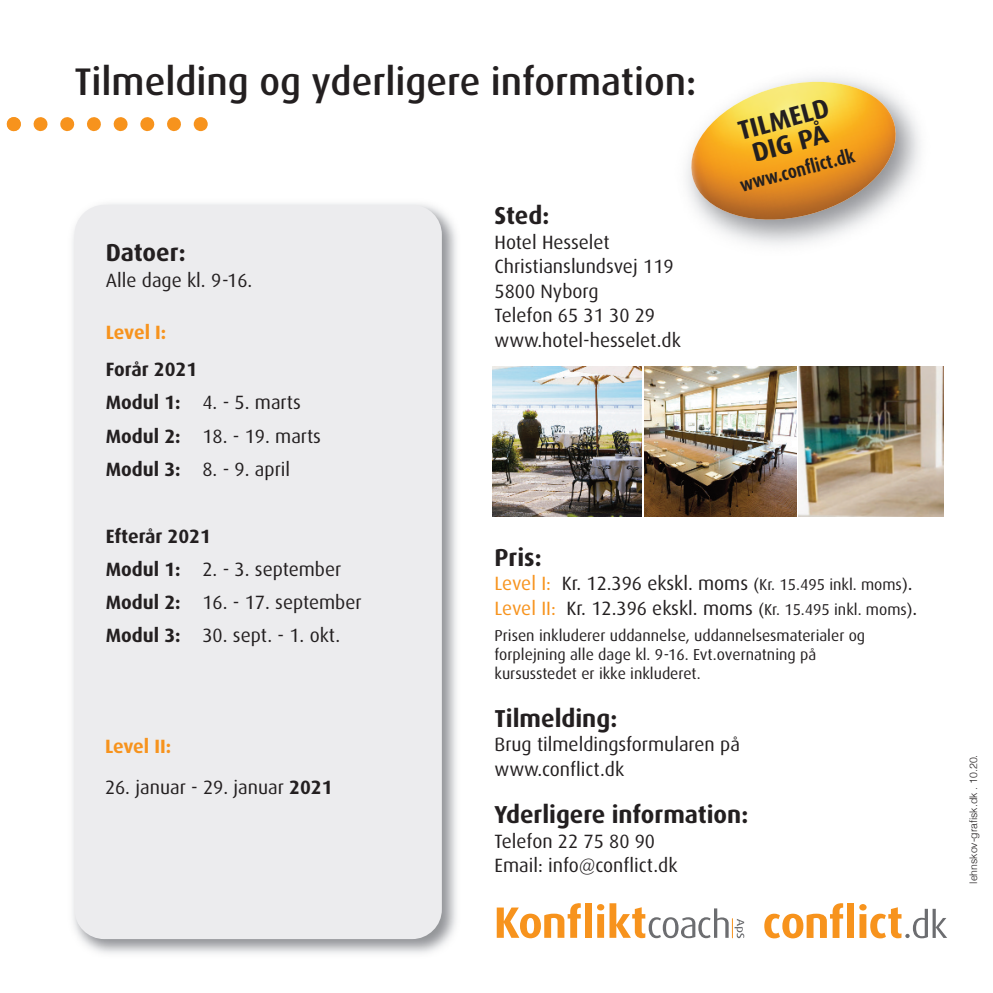
<style>
.page{position:relative;width:993px;height:993px;background:#fff}
.page>*{position:absolute;margin:0;border:0;box-sizing:border-box;transform-origin:0 0}
.t1{font:500 38.5px "Dax";color:#231f20}
.t2{font:700 26.6px/25.2px "Dax";color:#231f20}
.t3{font:700 24.5px "Dax";color:#231f20}
.t4{font:19.25px/24.5px "Dax";color:#231f20}
.t5{font:700 19.25px "Dax";letter-spacing:-.01em;color:#f7931d}
.t6{font:700 19.07px "Dax";color:#231f20;scale:.85 1}
.t7{font:15.75px/19.2px "Dax";color:#231f20}
.t8{font:300 10.5px "Helvetica";color:#231f20}
.s1{font-weight:700}
.s2{color:#f7931d}
.s3{font-size:15.75px}
</style>
<div class="page">
<img style="left:72px;top:203px;width:385px;height:751px">
<div style="left:74px;top:205px;width:367px;height:733px;background:#ececee;border-radius:30px"></div>
<svg style="left:7px;top:117px;width:174px;height:14px"></svg>
<svg style="left:194px;top:117px;width:14px;height:14px"></svg>
<img style="left:683px;top:72px;width:220px;height:157px">
<svg style="left:764px;top:903px;width:78px;height:35px"></svg>
<div style="left:847px;top:902px;width:6px;height:35px;background:#f7931d"></div>
<svg style="left:859px;top:904px;width:87px;height:34px"></svg>
<img style="left:492px;top:366px;width:149px;height:151px">
<img style="left:798px;top:366px;width:145px;height:150px">
<img style="left:644px;top:366px;width:152px;height:151px">
<svg style="left:496px;top:903px;width:84px;height:34px"></svg>
<div style="left:584px;top:902px;width:7px;height:35px;background:#f7931d"></div>
<svg style="left:597px;top:903px;width:147px;height:34px"></svg>
<h1 class="t1" style="left:74px;top:64px;width:623px">Tilmelding og yderligere information:</h1>
<p class="t3" style="left:106px;top:241px;width:81px">Datoer:</p>
<p class="t4" style="left:106px;top:269px;width:148px">Alle dage kl. 9-16.</p>
<p class="t5" style="left:106px;top:324px;width:62px">Level I:</p>
<p class="t4" style="left:106px;top:354px;width:217px;line-height:33.2px"><span class="s1">Forår 2021<br>Modul 1:</span> 4. - 5. marts<br><span class="s1">Modul 2:</span> 18. - 19. marts<br><span class="s1">Modul 3:</span> 8. - 9. april</p>
<p class="t3" style="left:494px;top:205px;width:56px">Sted:</p>
<p class="t4" style="left:494px;top:231px;width:188px">Hotel Hesselet<br>Christianslundsvej 119<br>5800 Nyborg<br>Telefon 65 31 30 29 www.hotel-hesselet.dk</p>
<h2 class="t2" style="left:735px;top:120px;width:95px;rotate:-15deg">TILMELD<br>DIG PÅ</h2>
<p class="t6" style="left:738px;top:177px;width:140px;rotate:-15deg">www.conflict.dk</p>
<p class="t4" style="left:106px;top:520px;width:257px;line-height:33.2px"><span class="s1">Efterår 2021<br>Modul 1:</span> 2. - 3. september<br><span class="s1">Modul 2:</span> 16. - 17. september<br><span class="s1">Modul 3:</span> 30. sept. - 1. okt.</p>
<p class="t5" style="left:105px;top:738px;width:68px">Level II:</p>
<p class="t4" style="left:105px;top:775px;width:229px">26. januar - 29. januar <span class="s1">2021</span></p>
<p class="t3" style="left:494px;top:546px;width:49px">Pris:</p>
<p class="t4" style="left:494px;top:572px;width:424px"><span class="s2">Level I:</span> Kr. 12.396 ekskl. moms <span class="s3">(Kr. 15.495 inkl. moms)</span>.<br><span class="s2">Level II:</span> Kr. 12.396 ekskl. moms <span class="s3">(Kr. 15.495 inkl. moms)</span>.</p>
<p class="t7" style="left:494px;top:626px;width:372px">Prisen inkluderer uddannelse, uddannelsesmaterialer og forplejning alle dage kl. 9-16. Evt.overnatning på kursusstedet er ikke inkluderet.</p>
<p class="t3" style="left:494px;top:707px;width:124px">Tilmelding:</p>
<p class="t4" style="left:494px;top:733px;width:247px">Brug tilmeldingsformularen på www.conflict.dk</p>
<p class="t3" style="left:494px;top:803px;width:255px">Yderligere information:</p>
<p class="t4" style="left:494px;top:829px;width:184px">Telefon 22 75 80 90<br>Email: info@conflict.dk</p>
<p class="t8" style="left:968px;top:883px;width:130px;rotate:-90deg">lehnskov-grafisk.dk . 10.20.</p>
</div>
